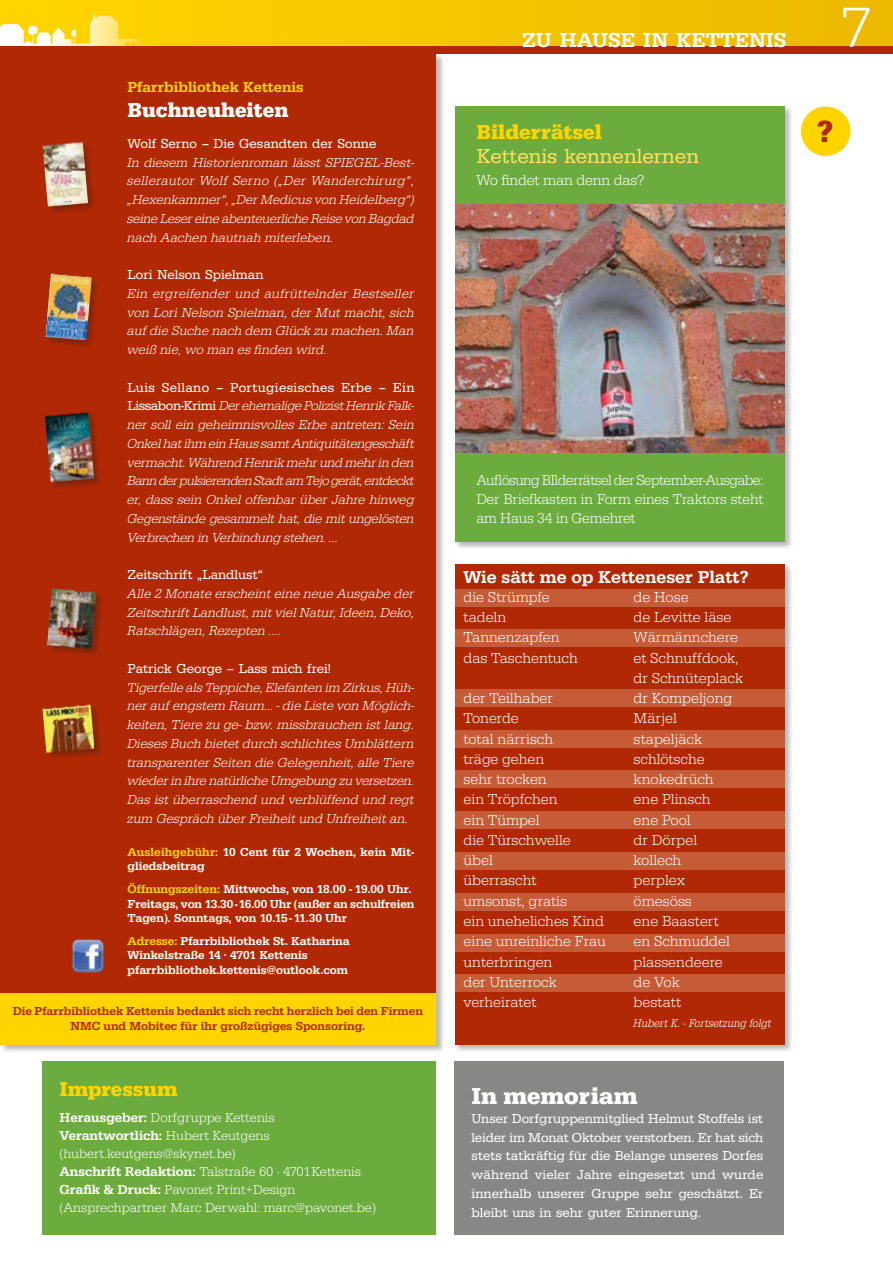
<style>
.page{position:relative;width:893px;height:1263px;background:#fff}
.page>*{position:absolute;margin:0;border:0;box-sizing:border-box;transform-origin:0 0}
.t1{font:58.5px "URW Egyptienne T Ligh";color:#fff}
.t2{font:700 31.5px "URW Egyptienne T";color:#b02904}
.t3{font:700 24px "URW Egyptienne T";color:#fff}
.t4{font:21px "URW Egyptienne T";color:#ffe062}
.t5{font:500 21px "URW Egyptienne T";color:#fff}
.t6{font:700 21px "URW Egyptienne T";color:#fff}
.t7{font:700 21px "URW Egyptienne T";color:#ffd400}
.t8{font:700 20.7px "URW Egyptienne T";color:#ffd400}
.t9{font:500 18px "URW Egyptienne T";color:#fff}
.t10{font:15px/18.8px "URW Egyptienne T Ligh";color:#fff}
.t11{font:500 15px "URW Egyptienne T";color:#ffd400}
.t12{font:13.5px/18.8px "URW Egyptienne T Ligh Obli";color:#fff;text-align:justify}
.t13{font:13.5px/18.8px "URW Egyptienne T";color:#fff;text-align:justify}
.t14{font:13.5px/18px "URW Egyptienne T Ligh";color:#fff}
.t15{font:13.5px "URW Egyptienne T";letter-spacing:.025em;color:#fff}
.t16{font:500 13.5px "URW Egyptienne T";color:#fff}
.t17{font:500 12px/14.4px "URW Egyptienne T";color:#fff}
.t18{font:500 12px/14.4px "URW Egyptienne T";color:#b02904;text-align:center}
.t19{font:12px "URW Egyptienne T Ligh Extr Narr Obli";color:#fff}
.s1{font-family:"URW Egyptienne T"}
.s2{color:#ffd400}
.s3{font-family:"URW Egyptienne T";font-weight:500}
.s4{font-family:"URW Egyptienne T Ligh";font-weight:400}
</style>
<div class="page">
<div style="left:0;top:0;width:893px;height:47px;background:#f5c400"></div>
<svg style="left:0;top:3px;width:147px;height:44px"></svg>
<div style="left:0;top:47px;width:893px;height:7px;background:#b02904"></div>
<div style="left:455px;top:564px;width:338px;height:489px;background:#1a1a18;opacity:.3"></div>
<div style="left:455px;top:564px;width:329px;height:480px;background:#b02904"></div>
<div style="left:455px;top:589px;width:329px;height:17px;background:#c55c37"></div>
<div style="left:455px;top:629px;width:329px;height:17px;background:#c55c37"></div>
<div style="left:455px;top:689px;width:329px;height:17px;background:#c55c37"></div>
<div style="left:455px;top:730px;width:329px;height:17px;background:#c55c37"></div>
<div style="left:455px;top:771px;width:329px;height:17px;background:#c55c37"></div>
<div style="left:455px;top:811px;width:329px;height:17px;background:#c55c37"></div>
<div style="left:455px;top:893px;width:329px;height:17px;background:#c55c37"></div>
<div style="left:455px;top:853px;width:329px;height:17px;background:#c55c37"></div>
<div style="left:455px;top:935px;width:329px;height:17px;background:#c55c37"></div>
<div style="left:455px;top:974px;width:329px;height:17px;background:#c55c37"></div>
<div style="left:0;top:54px;width:445px;height:999px;background:#1a1a18;opacity:.3"></div>
<div style="left:0;top:54px;width:436px;height:990px;background:#b02904"></div>
<div style="left:455px;top:106px;width:338px;height:445px;background:#1a1a18;opacity:.3"></div>
<div style="left:455px;top:106px;width:329px;height:436px;background:#6cab3e"></div>
<div style="left:43px;top:1061px;width:393px;height:174px;background:#6cab3e"></div>
<div style="left:454px;top:1061px;width:330px;height:174px;background:#878786"></div>
<div style="left:43px;top:142px;width:53px;height:73px;background:#1a1a18;opacity:.3"></div>
<img style="left:43px;top:142px;width:45px;height:65px">
<div style="left:47px;top:589px;width:58px;height:69px;background:#1a1a18;opacity:.3"></div>
<img style="left:47px;top:588px;width:49px;height:61px">
<div style="left:46px;top:274px;width:54px;height:75px;background:#1a1a18;opacity:.3"></div>
<img style="left:45px;top:273px;width:47px;height:67px">
<div style="left:45px;top:412px;width:58px;height:78px;background:#1a1a18;opacity:.3"></div>
<img style="left:45px;top:412px;width:49px;height:70px">
<div style="left:43px;top:705px;width:60px;height:56px;background:#1a1a18;opacity:.3"></div>
<img style="left:43px;top:704px;width:51px;height:49px">
<div style="left:801px;top:106px;width:49px;height:50px;background:#ffd400;border-radius:50%"></div>
<div style="left:0;top:993px;width:436px;height:51px;background:#ffd400"></div>
<img style="left:455px;top:204px;width:329px;height:248px">
<img style="left:71px;top:940px;width:33px;height:33px">
<p class="t11" style="left:128px;top:78px;width:178px">Pfarrbibliothek Kettenis</p>
<h3 class="t6" style="left:128px;top:97px;width:162px">Buchneuheiten</h3>
<p class="t13" style="left:128px;top:134px;width:250px">Wolf Serno – Die Gesandten der Sonne</p>
<p class="t12" style="left:128px;top:153px;width:289px">In diesem Historienroman lässt SPIEGEL-Best&shy;sellerautor Wolf Serno („Der Wanderchirurg“, „Hexenkammer“, „Der Medicus von Heidelberg“) seine Leser eine abenteuerliche Reise von Bagdad nach Aachen hautnah miterleben.</p>
<p class="t13" style="left:128px;top:265px;width:137px">Lori Nelson Spielman</p>
<p class="t12" style="left:128px;top:284px;width:288px">Ein ergreifender und aufrüttelnder Bestseller von Lori Nelson Spielman, der Mut macht, sich auf die Suche nach dem Glück zu machen. Man weiß nie, wo man es finden wird.</p>
<p class="t15" style="left:128px;top:379px;width:288px">Luis Sellano – Portugiesisches Erbe – Ein</p>
<p class="t12" style="left:128px;top:396px;width:289px"><span class="s1">Lissabon-Krimi</span> Der ehemalige Polizist Henrik Falk&shy;ner soll ein geheimnisvolles Erbe antreten: Sein Onkel hat ihm ein Haus samt Antiquitätengeschäft vermacht. Während Henrik mehr und mehr in den Bann der pulsierenden Stadt am Tejo gerät, entdeckt er, dass sein Onkel offenbar über Jahre hinweg Gegenstände gesammelt hat, die mit ungelösten Verbrechen in Verbindung stehen. …</p>
<p class="t13" style="left:128px;top:565px;width:137px">Zeitschrift „Landlust“</p>
<p class="t12" style="left:128px;top:584px;width:288px">Alle 2 Monate erscheint eine neue Ausgabe der Zeitschrift Landlust, mit viel Natur, Ideen, Deko, Ratschlägen, Rezepten ….</p>
<p class="t13" style="left:128px;top:659px;width:205px">Patrick George – Lass mich frei!</p>
<p class="t12" style="left:128px;top:678px;width:289px">Tigerfelle als Teppiche, Elefanten im Zirkus, Hüh&shy;ner auf engstem Raum… - die Liste von Möglich&shy;keiten, Tiere zu ge- bzw. missbrauchen ist lang.<br>Dieses Buch bietet durch schlichtes Umblättern transparenter Seiten die Gelegenheit, alle Tiere wieder in ihre natürliche Umgebung zu versetzen.<br>Das ist überraschend und verblüffend und regt zum Gespräch über Freiheit und Unfreiheit an.</p>
<p class="t17" style="left:128px;top:845px;width:288px"><span class="s2">Ausleihgebühr:</span> 10 Cent für 2 Wochen, kein Mit&shy;gliedsbeitrag</p>
<p class="t17" style="left:128px;top:882px;width:288px"><span class="s2">Öffnungszeiten:</span> Mittwochs, von 18.00 - 19.00 Uhr.<br>Freitags, von 13.30-16.00 Uhr (außer an schulfreien<br>Tagen). Sonntags, von 10.15-11.30 Uhr</p>
<p class="t17" style="left:128px;top:934px;width:224px"><span class="s2">Adresse:</span> Pfarrbibliothek St. Katharina<br>Winkelstraße 14 · 4701 Kettenis pfarrbibliothek.kettenis@outlook.com</p>
<p class="t18" style="left:13px;top:1004px;width:412px">Die Pfarrbibliothek Kettenis bedankt sich recht herzlich bei den Firmen<br>NMC und Mobitec für ihr großzügiges Sponsoring.</p>
<h3 class="t8" style="left:60px;top:1076px;width:120px">Impressum</h3>
<p class="t14" style="left:60px;top:1109px;width:217px"><span class="s3">Herausgeber:</span> Dorfgruppe Kettenis</p>
<p class="t16" style="left:60px;top:1128px;width:212px">Verantwortlich: <span class="s4">Hubert Keutgens</span></p>
<p class="t14" style="left:60px;top:1145px;width:318px">(hubert.keutgens@skynet.be)<br><span class="s3">Anschrift Redaktion:</span> Talstraße 60 · 4701 Kettenis <span class="s3">Grafik &amp; Druck:</span> Pavonet Print+Design (Ansprechpartner Marc Derwahl: marc@pavonet.be)</p>
<h3 class="t5" style="left:522px;top:27px;width:266px">ZU HAUSE IN KETTENIS</h3>
<h3 class="t7" style="left:476px;top:119px;width:127px">Bilderrätsel</h3>
<h3 class="t4" style="left:476px;top:144px;width:224px">Kettenis kennenlernen</h3>
<p class="t10" style="left:476px;top:171px;width:169px">Wo findet man denn das?</p>
<h1 class="t1" style="left:840px;top:-6px;width:33px">7</h1>
<h2 class="t2" style="left:817px;top:112px;width:18px">?</h2>
<p class="t10" style="left:476px;top:471px;width:288px;text-align:justify">Auflösung BIlderrätsel der September-Ausgabe:<br>Der Briefkasten in Form eines Traktors steht am Haus 34 in Gemehret</p>
<h3 class="t9" style="left:463px;top:566px;width:287px">Wie sätt me op Ketteneser Platt?</h3>
<p class="t10" style="left:463px;top:587px;width:88px">die Strümpfe</p>
<p class="t10" style="left:634px;top:587px;width:57px">de Hose</p>
<p class="t10" style="left:463px;top:608px;width:44px">tadeln</p>
<p class="t10" style="left:634px;top:608px;width:99px">de Levitte läse</p>
<p class="t10" style="left:463px;top:628px;width:97px">Tannenzapfen</p>
<p class="t10" style="left:634px;top:628px;width:106px">Wärmännchere</p>
<p class="t10" style="left:463px;top:648px;width:116px">das Taschentuch</p>
<p class="t10" style="left:634px;top:647px;width:111px;line-height:20.2px">et Schnuffdook, dr Schnüteplack</p>
<p class="t10" style="left:463px;top:689px;width:91px">der Teilhaber</p>
<p class="t10" style="left:634px;top:689px;width:100px">dr Kompeljong</p>
<p class="t10" style="left:463px;top:709px;width:57px">Tonerde</p>
<p class="t10" style="left:634px;top:709px;width:45px">Märjel</p>
<p class="t10" style="left:463px;top:729px;width:91px">total närrisch</p>
<p class="t10" style="left:634px;top:729px;width:70px">stapeljäck</p>
<p class="t10" style="left:463px;top:749px;width:82px">träge gehen</p>
<p class="t10" style="left:634px;top:749px;width:73px">schlötsche</p>
<p class="t10" style="left:463px;top:770px;width:85px">sehr trocken</p>
<p class="t10" style="left:634px;top:770px;width:82px">knokedrüch</p>
<p class="t10" style="left:463px;top:790px;width:96px">ein Tröpfchen</p>
<p class="t10" style="left:634px;top:790px;width:78px">ene Plinsch</p>
<p class="t10" style="left:463px;top:810px;width:78px">ein Tümpel</p>
<p class="t10" style="left:634px;top:810px;width:59px">ene Pool</p>
<p class="t10" style="left:463px;top:830px;width:109px">die Türschwelle</p>
<p class="t10" style="left:634px;top:830px;width:65px">dr Dörpel</p>
<p class="t10" style="left:463px;top:851px;width:31px">übel</p>
<p class="t10" style="left:634px;top:851px;width:49px">kollech</p>
<p class="t10" style="left:463px;top:871px;width:74px">überrascht</p>
<p class="t10" style="left:634px;top:871px;width:53px">perplex</p>
<p class="t10" style="left:463px;top:891px;width:105px">umsonst, gratis</p>
<p class="t10" style="left:634px;top:891px;width:60px">ömesöss</p>
<p class="t10" style="left:463px;top:911px;width:142px">ein uneheliches Kind</p>
<p class="t10" style="left:634px;top:911px;width:87px">ene Baastert</p>
<p class="t10" style="left:463px;top:932px;width:144px">eine unreinliche Frau</p>
<p class="t10" style="left:634px;top:932px;width:98px">en Schmuddel</p>
<p class="t10" style="left:463px;top:952px;width:90px">unterbringen</p>
<p class="t10" style="left:634px;top:952px;width:91px">plassendeere</p>
<p class="t10" style="left:463px;top:972px;width:95px">der Unterrock</p>
<p class="t10" style="left:634px;top:972px;width:48px">de Vok</p>
<p class="t10" style="left:463px;top:992px;width:75px">verheiratet</p>
<p class="t10" style="left:634px;top:992px;width:49px">bestatt</p>
<p class="t19" style="left:634px;top:1016px;width:139px">Hubert K. - Fortsetzung folgt</p>
<h3 class="t3" style="left:471px;top:1082px;width:167px">In memoriam</h3>
<p class="t13" style="left:471px;top:1109px;width:293px">Unser Dorfgruppenmitglied Helmut Stoffels ist leider im Monat Oktober verstorben. Er hat sich stets tatkräftig für die Belange unseres Dorfes während vieler Jahre eingesetzt und wurde innerhalb unserer Gruppe sehr geschätzt. Er bleibt uns in sehr guter Erinnerung.</p>
</div>
